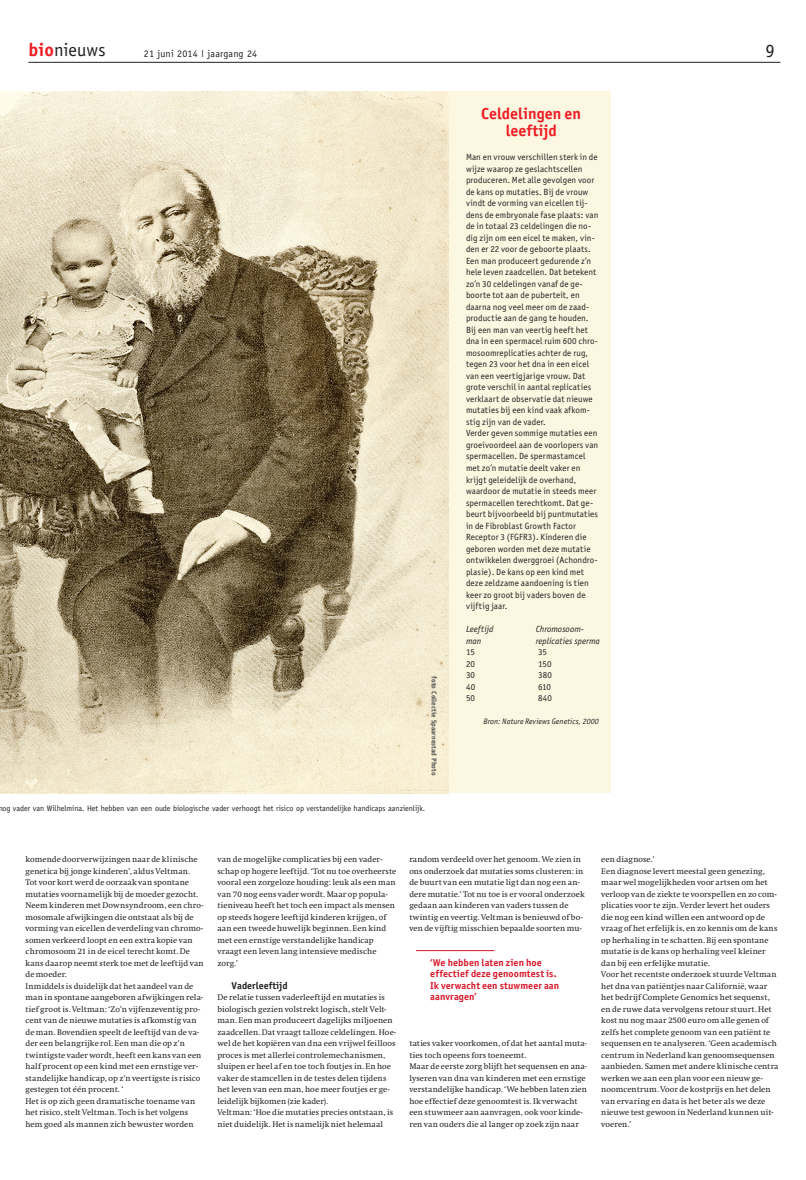
<style>
.page{position:relative;width:806px;height:1180px;background:#fff}
.page>*{position:absolute;margin:0;border:0;box-sizing:border-box;transform-origin:0 0}
.t1{font:18.7px "Officina Sans";color:#231f20}
.t2{font:18.4px "Officina Sans";letter-spacing:.005em;color:#231f20}
.Artefact_kop{font:700 16px "Officina Sans";color:#ee1d23}
.art_citaat{font:700 10px "Officina Sans";letter-spacing:.01em;color:#d71729}
.t3{font:10px "Officina Sans";letter-spacing:.02em;color:#231f20}
.art_tussenkopje{font:700 10px "Officina Sans";color:#231f20}
.art_kadertekst{font:9px/11.5px "Officina Sans";letter-spacing:.01em;color:#231f20}
.art_kadertekst-2{font:italic 9px/11.5px "Officina Sans";letter-spacing:.005em;color:#231f20}
.art_tekst{font:8.5px/11.5px "Swift";letter-spacing:.01em;color:#231f20}
.art_fotobijschrift{font:8px "Officina Sans";color:#231f20}
.art_kadertekst-3{font:italic 8px "Officina Sans";letter-spacing:.01em;color:#231f20}
.art_fotograaf{font:700 7px "Officina Sans";color:#4e4f50}
.s1{font-weight:700;color:#ee1d23}
</style>
<div class="page">
<hr style="left:28px;top:62px;width:752px;height:1px;background:#231f20">
<div style="left:417px;top:91px;width:193px;height:702px;background:#fbf7e1"></div>
<img style="left:0;top:91px;width:448px;height:702px">
<hr style="left:416px;top:950px;width:78px;height:1px;background:#d71729">
<p class="t2" style="left:28px;top:39px;width:79px"><span class="s1">bio</span>nieuws</p>
<p class="t3" style="left:144px;top:47px;width:115px">21 juni 2014 | jaargang 24</p>
<p class="t1" style="left:765px;top:39px;width:11px">9</p>
<p class="art_fotograaf" style="left:438px;top:676px;width:100px;rotate:90deg">foto Collectie Spaarnestad Photo</p>
<p class="art_fotobijschrift" style="left:-2px;top:803px;width:428px">nog vader van Wilhelmina. Het hebben van een oude biologische vader verhoogt het risico op verstandelijke handicaps aanzienlijk.</p>
<p class="Artefact_kop" style="left:481px;top:103px;width:101px">Celdelingen en</p>
<p class="Artefact_kop" style="left:505px;top:120px;width:52px">leeftijd</p>
<p class="art_kadertekst" style="left:465px;top:151px;width:134px">Man en vrouw verschillen sterk in de wijze waarop ze geslachtscellen produceren. Met alle gevolgen voor de kans op mutaties. Bij de vrouw vindt de vorming van eicellen tij&shy;dens de embryonale fase plaats: van de in totaal 23 celdelingen die no&shy;dig zijn om een eicel te maken, vin&shy;den er 22 voor de geboorte plaats.</p>
<p class="art_kadertekst" style="left:465px;top:255px;width:133px">Een man produceert gedurende z’n hele leven zaadcellen. Dat betekent zo’n 30 celdelingen vanaf de ge&shy;boorte tot aan de puberteit, en daarna nog veel meer om de zaad&shy;productie aan de gang te houden.<br>Bij een man van veertig heeft het dna in een spermacel ruim 600 chro&shy;mosoomreplicaties achter de rug, tegen 23 voor het dna in een eicel van een veertigjarige vrouw. Dat grote verschil in aantal replicaties verklaart de observatie dat nieuwe mutaties bij een kind vaak afkom&shy;stig zijn van de vader.</p>
<p class="art_kadertekst" style="left:465px;top:427px;width:134px">Verder geven sommige mutaties een groeivoordeel aan de voorlopers van spermacellen. De spermastamcel met zo’n mutatie deelt vaker en krijgt geleidelijk de overhand, waardoor de mutatie in steeds meer spermacellen terechtkomt. Dat ge&shy;beurt bijvoorbeeld bij puntmutaties in de Fibroblast Growth Factor<br>Receptor 3 (FGFR3). Kinderen die geboren worden met deze mutatie ontwikkelen dwerggroei (Achondro&shy;plasie). De kans op een kind met deze zeldzame aandoening is tien keer zo groot bij vaders boven de vijftig jaar.</p>
<p class="art_kadertekst-2" style="left:465px;top:623px;width:29px">Leeftijd</p>
<p class="art_kadertekst-2" style="left:465px;top:634px;width:17px">man</p>
<p class="art_kadertekst" style="left:465px;top:646px;width:10px">15</p>
<p class="art_kadertekst" style="left:537px;top:646px;width:10px">35</p>
<p class="art_kadertekst" style="left:465px;top:657px;width:11px">20</p>
<p class="art_kadertekst" style="left:537px;top:657px;width:15px">150</p>
<p class="art_kadertekst" style="left:465px;top:669px;width:11px">30</p>
<p class="art_kadertekst" style="left:537px;top:669px;width:15px">380</p>
<p class="art_kadertekst" style="left:465px;top:680px;width:11px">40</p>
<p class="art_kadertekst" style="left:537px;top:680px;width:14px">610</p>
<p class="art_kadertekst" style="left:465px;top:692px;width:11px">50</p>
<p class="art_kadertekst" style="left:537px;top:692px;width:15px">840</p>
<p class="art_kadertekst-3" style="left:483px;top:716px;width:117px">Bron: Nature Reviews Genetics, 2000</p>
<p class="art_kadertekst-2" style="left:535px;top:623px;width:66px">Chromosoom&shy;replicaties sperma</p>
<p class="art_tekst" style="left:26px;top:853px;width:174px">komende doorverwijzingen naar de klinische genetica bij jonge kinderen’, aldus Veltman.</p>
<p class="art_tekst" style="left:26px;top:876px;width:180px">Tot voor kort werd de oorzaak van spontane mutaties voornamelijk bij de moeder gezocht.<br>Neem kinderen met Downsyndroom, een chro&shy;mosomale afwijkingen die ontstaat als bij de vorming van eicellen de verdeling van chromo&shy;somen verkeerd loopt en een extra kopie van chromosoom 21 in de eicel terecht komt. De kans daarop neemt sterk toe met de leeftijd van de moeder.</p>
<p class="art_tekst" style="left:26px;top:980px;width:179px">Inmiddels is duidelijk dat het aandeel van de man in spontane aangeboren afwijkingen rela&shy;tief groot is. Veltman: ‘Zo’n vijfenzeventig pro&shy;cent van de nieuwe mutaties is afkomstig van de man. Bovendien speelt de leeftijd van de va&shy;der een belangrijke rol. Een man die op z’n twintigste vader wordt, heeft een kans van een half procent op een kind met een ernstige ver&shy;standelijke handicap, op z’n veertigste is risico gestegen tot één procent. ‘</p>
<p class="art_tekst" style="left:26px;top:1095px;width:171px">Het is op zich geen dramatische toename van het risico, stelt Veltman. Toch is het volgens hem goed als mannen zich bewuster worden</p>
<p class="art_tekst" style="left:217px;top:853px;width:180px">van de mogelijke complicaties bij een vader&shy;schap op hogere leeftijd. ‘Tot nu toe overheerste vooral een zorgeloze houding: leuk als een man van 70 nog eens vader wordt. Maar op popula&shy;tieniveau heeft het toch een impact als mensen op steeds hogere leeftijd kinderen krijgen, of aan een tweede huwelijk beginnen. Een kind met een ernstige verstandelijke handicap vraagt een leven lang intensieve medische zorg.’</p>
<p class="art_tussenkopje" style="left:231px;top:979px;width:57px">Vaderleeftijd</p>
<p class="art_tekst" style="left:217px;top:991px;width:180px">De relatie tussen vaderleeftijd en mutaties is biologisch gezien volstrekt logisch, stelt Velt&shy;man. Een man produceert dagelijks miljoenen zaadcellen. Dat vraagt talloze celdelingen. Hoe&shy;wel de het kopiëren van dna een vrijwel feilloos proces is met allerlei controlemechanismen, sluipen er heel af en toe toch foutjes in. En hoe vaker de stamcellen in de testes delen tijdens het leven van een man, hoe meer foutjes er ge&shy;leidelijk bijkomen (zie kader).</p>
<p class="art_tekst" style="left:217px;top:1106px;width:177px">Veltman: ‘Hoe die mutaties precies ontstaan, is niet duidelijk. Het is namelijk niet helemaal</p>
<p class="art_tekst" style="left:409px;top:853px;width:177px">random verdeeld over het genoom. We zien in ons onderzoek dat mutaties soms clusteren: in de buurt van een mutatie ligt dan nog een an&shy;dere mutatie.’ Tot nu toe is er vooral onderzoek gedaan aan kinderen van vaders tussen de twintig en veertig. Veltman is benieuwd of bo&shy;ven de vijftig misschien bepaalde soorten mu-</p>
<p class="art_citaat" style="left:430px;top:956px;width:113px">‘We hebben laten zien hoe</p>
<p class="art_citaat" style="left:430px;top:967px;width:128px">effectief deze genoomtest is.</p>
<p class="art_citaat" style="left:430px;top:979px;width:130px">Ik verwacht een stuwmeer aan</p>
<p class="art_citaat" style="left:430px;top:990px;width:48px">aanvragen’</p>
<p class="art_tekst" style="left:409px;top:1037px;width:179px">taties vaker voorkomen, of dat het aantal muta&shy;ties toch opeens fors toeneemt.</p>
<p class="art_tekst" style="left:409px;top:1060px;width:179px">Maar de eerste zorg blijft het sequensen en ana&shy;lyseren van dna van kinderen met een ernstige verstandelijke handicap. ‘We hebben laten zien hoe effectief deze genoomtest is. Ik verwacht een stuwmeer aan aanvragen, ook voor kinde&shy;ren van ouders die al langer op zoek zijn naar</p>
<p class="art_tekst" style="left:601px;top:853px;width:55px">een diagnose.’</p>
<p class="art_tekst" style="left:601px;top:865px;width:177px">Een diagnose levert meestal geen genezing, maar wel mogelijkheden voor artsen om het verloop van de ziekte te voorspellen en zo com&shy;plicaties voor te zijn. Verder levert het ouders die nog een kind willen een antwoord op de vraag of het erfelijk is, en zo kennis om de kans op herhaling in te schatten. Bij een spontane mutatie is de kans op herhaling veel kleiner dan bij een erfelijke mutatie.</p>
<p class="art_tekst" style="left:601px;top:968px;width:179px">Voor het recentste onderzoek stuurde Veltman het dna van patiëntjes naar Californië, waar het bedrijf Complete Genomics het sequenst, en de ruwe data vervolgens retour stuurt. Het kost nu nog maar 2500 euro om alle genen of zelfs het complete genoom van een patiënt te sequensen en te analyseren. ‘Geen academisch centrum in Nederland kan genoomsequensen aanbieden. Samen met andere klinische centra werken we aan een plan voor een nieuw ge&shy;noomcentrum. Voor de kostprijs en het delen van ervaring en data is het beter als we deze nieuwe test gewoon in Nederland kunnen uit&shy;voeren.’</p>
</div>
